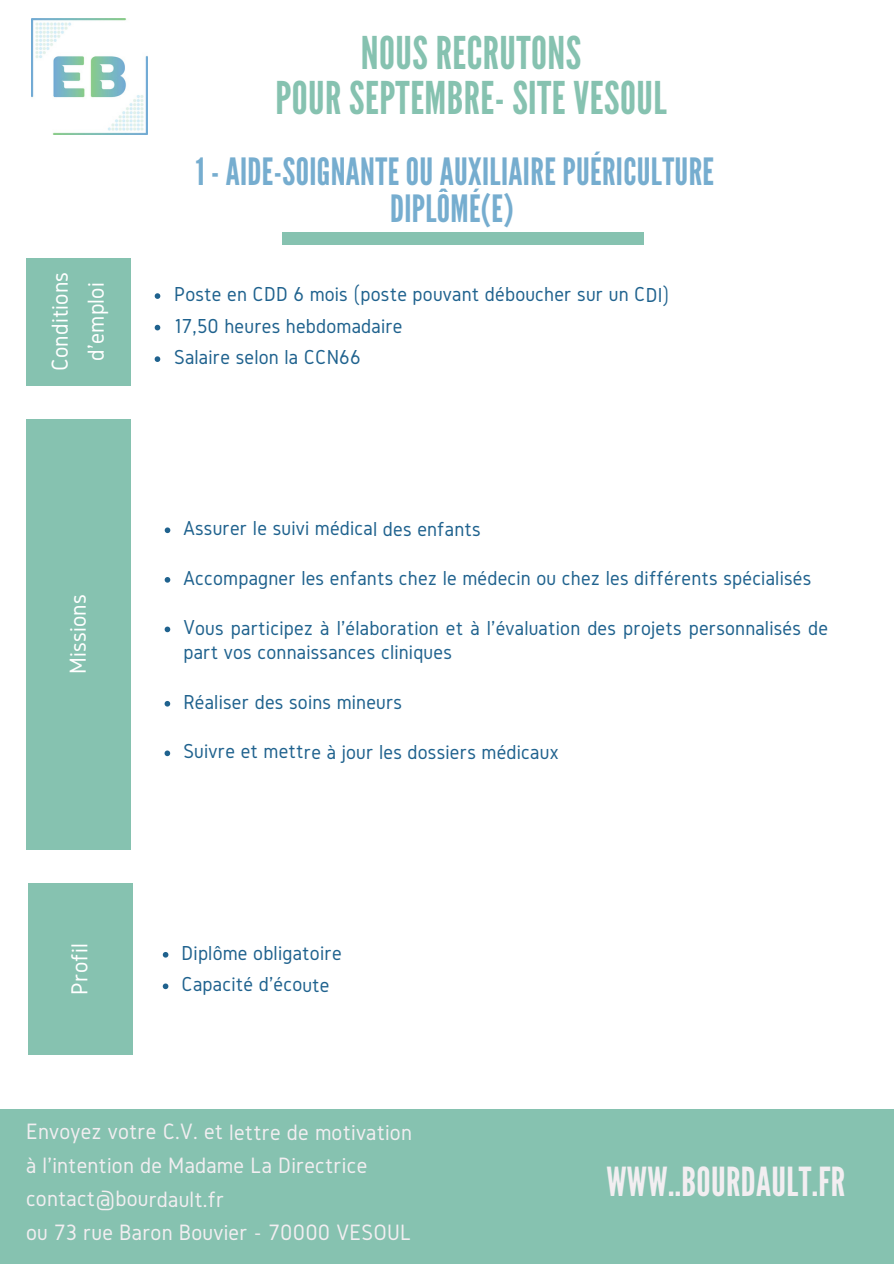
<style>
.page{position:relative;width:894px;height:1264px;background:#fff}
.page>*{position:absolute;margin:0;border:0;box-sizing:border-box;transform-origin:0 0}
.t1{font:45px "League Gothic";letter-spacing:.01em;color:#86c2b0}
.t2{font:39.9px "League Gothic";letter-spacing:.01em;color:#f2eef1}
.t3{font:37.5px "League Gothic";letter-spacing:.01em;color:#76adcf}
.t4{font:24px/36px "Gidole";letter-spacing:.01em;color:#fff;text-align:center}
.t5{font:23.1px "Gidole";letter-spacing:.01em;color:#f2eef1}
.t6{font:21px/24.6px "Gidole";letter-spacing:.01em;color:#1f628e}
</style>
<div class="page">
<div style="left:0;top:1109px;width:893px;height:154px;background:#86c2b0"></div>
<div style="left:282px;top:232px;width:361px;height:12px;background:#86c2b0"></div>
<div style="left:26px;top:258px;width:105px;height:127px;background:#86c2b0"></div>
<div style="left:26px;top:419px;width:105px;height:430px;background:#86c2b0"></div>
<div style="left:28px;top:883px;width:104px;height:171px;background:#86c2b0"></div>
<img style="left:31px;top:19px;width:116px;height:116px">
<svg style="left:155px;top:293px;width:5px;height:6px"></svg>
<svg style="left:155px;top:325px;width:5px;height:5px"></svg>
<svg style="left:155px;top:356px;width:5px;height:6px"></svg>
<svg style="left:165px;top:527px;width:5px;height:6px"></svg>
<svg style="left:165px;top:577px;width:5px;height:5px"></svg>
<svg style="left:165px;top:626px;width:5px;height:6px"></svg>
<svg style="left:164px;top:701px;width:6px;height:5px"></svg>
<svg style="left:164px;top:750px;width:6px;height:6px"></svg>
<svg style="left:163px;top:952px;width:5px;height:5px"></svg>
<svg style="left:163px;top:983px;width:5px;height:6px"></svg>
<p class="t4" style="left:41px;top:371px;width:101px;rotate:-90deg">Conditions d'emploi</p>
<p class="t4" style="left:59px;top:674px;width:82px;rotate:-90deg">Missions</p>
<p class="t1" style="left:360px;top:27px;width:222px">NOUS RECRUTONS</p>
<p class="t1" style="left:275px;top:72px;width:393px">POUR SEPTEMBRE- SITE VESOUL</p>
<p class="t3" style="left:196px;top:150px;width:519px">1 - AIDE-SOIGNANTE OU AUXILIAIRE PUÉRICULTURE</p>
<p class="t3" style="left:390px;top:187px;width:125px">DIPLÔMÉ(E)</p>
<p class="t6" style="left:174px;top:282px;width:496px">Poste en CDD 6 mois (poste pouvant déboucher sur un CDI)</p>
<p class="t6" style="left:174px;top:313px;width:230px">17,50 heures hebdomadaire</p>
<p class="t6" style="left:174px;top:345px;width:188px">Salaire selon la CCN66</p>
<p class="t6" style="left:183px;top:516px;width:298px">Assurer le suivi médical des enfants</p>
<p class="t6" style="left:183px;top:565px;width:629px">Accompagner les enfants chez le médecin ou chez les différents spécialisés</p>
<p class="t6" style="left:183px;top:615px;width:646px">Vous participez à l'élaboration et à l'évaluation des projets personnalisés de part vos connaissances cliniques</p>
<p class="t6" style="left:183px;top:689px;width:220px">Réaliser des soins mineurs</p>
<p class="t6" style="left:183px;top:739px;width:377px">Suivre et mettre à jour les dossiers médicaux</p>
<p class="t4" style="left:61px;top:994px;width:53px;rotate:-90deg">Profil</p>
<p class="t6" style="left:181px;top:940px;width:161px">Diplôme obligatoire</p>
<p class="t6" style="left:181px;top:971px;width:149px">Capacité d'écoute</p>
<p class="t5" style="left:26px;top:1119px;width:387px">Envoyez votre C.V. et lettre de motivation</p>
<p class="t5" style="left:26px;top:1152px;width:342px">à l'intention de Madame La Directrice</p>
<p class="t5" style="left:26px;top:1185px;width:200px">contact@bourdault.fr</p>
<p class="t5" style="left:26px;top:1219px;width:386px">ou 73 rue Baron Bouvier - 70000 VESOUL</p>
<p class="t2" style="left:606px;top:1158px;width:240px">WWW..BOURDAULT.FR</p>
</div>
